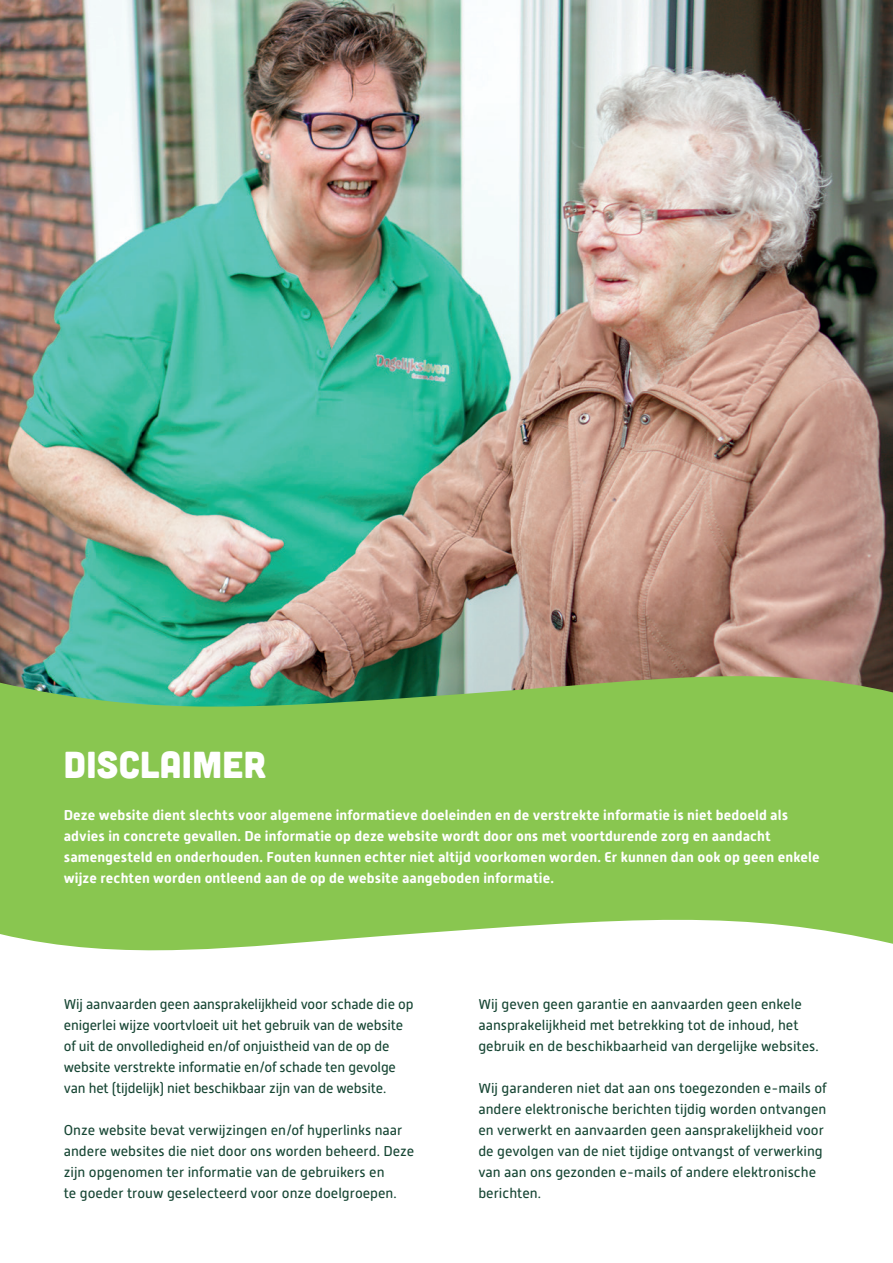
<style>
.page{position:relative;width:893px;height:1263px;background:#fff}
.page>*{position:absolute;margin:0;border:0;box-sizing:border-box;transform-origin:0 0}
.t1{font:37.5px "Cubano";letter-spacing:.01em;color:#fff}
.t2{font:14.25px/21px "Alwyn New Rounded";color:#164533}
.t3{font:700 14.25px/21px "Alwyn New Rounded";letter-spacing:.01em;color:#fff}
</style>
<div class="page">
<img style="left:0;top:0;width:893px;height:663px">
<svg style="left:0;top:663px;width:893px;height:288px;background:#8cc35e"></svg>
<h1 class="t1" style="left:64px;top:740px;width:204px">DISCLAIMER</h1>
<p class="t3" style="left:64px;top:804px;width:757px">Deze website dient slechts voor algemene informatieve doeleinden en de verstrekte informatie is niet bedoeld als advies in concrete gevallen. De informatie op deze website wordt door ons met voortdurende zorg en aandacht samengesteld en onderhouden. Fouten kunnen echter niet altijd voorkomen worden. Er kunnen dan ook op geen enkele wijze rechten worden ontleend aan de op de website aangeboden informatie.</p>
<p class="t2" style="left:64px;top:993px;width:351px">Wij aanvaarden geen aansprakelijkheid voor schade die op enigerlei wijze voortvloeit uit het gebruik van de website of uit de onvolledigheid en/of onjuistheid van de op de website verstrekte informatie en/of schade ten gevolge van het (tijdelijk) niet beschikbaar zijn van de website.</p>
<p class="t2" style="left:64px;top:1119px;width:352px">Onze website bevat verwijzingen en/of hyperlinks naar andere websites die niet door ons worden beheerd. Deze zijn opgenomen ter informatie van de gebruikers en<br>te goeder trouw geselecteerd voor onze doelgroepen.</p>
<p class="t2" style="left:478px;top:993px;width:342px">Wij geven geen garantie en aanvaarden geen enkele aansprakelijkheid met betrekking tot de inhoud, het gebruik en de beschikbaarheid van dergelijke websites.</p>
<p class="t2" style="left:478px;top:1077px;width:350px">Wij garanderen niet dat aan ons toegezonden e-mails of andere elektronische berichten tijdig worden ontvangen en verwerkt en aanvaarden geen aansprakelijkheid voor de gevolgen van de niet tijdige ontvangst of verwerking van aan ons gezonden e-mails of andere elektronische berichten.</p>
</div>
